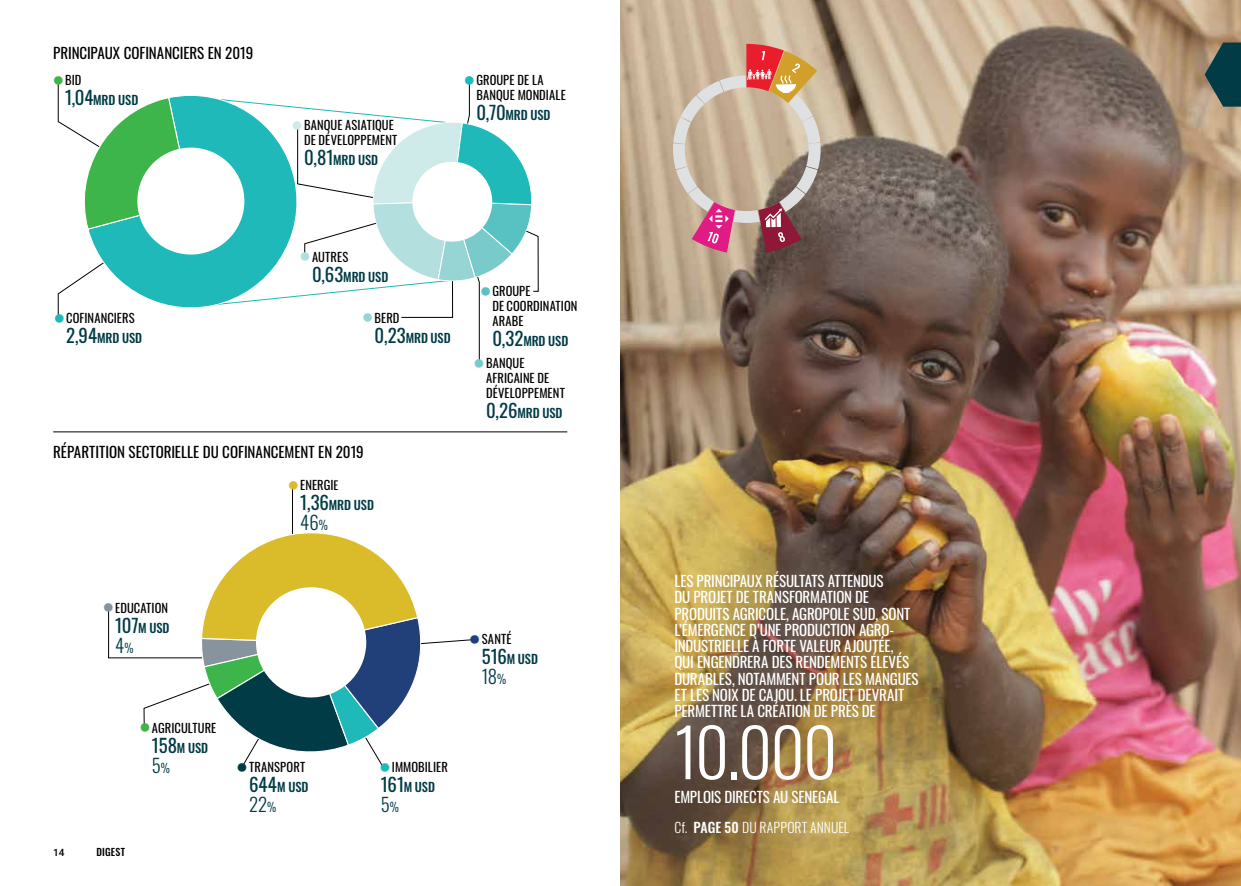
<style>
.page{position:relative;width:1241px;height:886px;background:#fff}
.page>*{position:absolute;margin:0;border:0;box-sizing:border-box;transform-origin:0 0}
.t1{font:300 66.25px "Oswald";color:#fff}
.t2{font:300 18.75px "Oswald";color:#003b46}
.t3{font:15px/16.2px "Oswald";letter-spacing:-.015em;color:#fff}
.t4{font:15px "Oswald";color:#000}
.t5{font:300 13.75px "Oswald";letter-spacing:.005em;color:#fff}
.t6{font:12.5px/20px "Oswald";letter-spacing:.005em;color:#000}
.t7{font:500 12.5px/20px "Oswald";letter-spacing:-.005em;color:#003b46}
.t8{font:500 10px "Oswald";letter-spacing:.015em;color:#000}
.t9{font:500 10px "Roboto";color:#000}
.s1{font-weight:400;color:#000}
.s2{font-weight:400;font-size:18.75px}
.s3{font-size:18.75px;color:#003b46}
.s4{font-weight:500;color:#003b46}
.s5{font-size:12.5px}
.s6{font-size:11.88px}
.s7{font-weight:500}
</style>
<div class="page">
<img style="left:620px;top:0;width:620px;height:886px">
<svg style="left:673px;top:44px;width:147px;height:209px;background:#c39f90"></svg>
<hr style="left:292px;top:484px;width:1px;height:128px;background:#000">
<hr style="left:53px;top:432px;width:514px;height:1px;background:#000">
<svg style="left:1204px;top:43px;width:36px;height:64px;background:#325555"></svg>
<svg style="left:57px;top:76px;width:481px;height:287px"></svg>
<svg style="left:108px;top:532px;width:367px;height:239px"></svg>
<p class="t4" style="left:53px;top:39px;width:201px">PRINCIPAUX COFINANCIERS EN 2019</p>
<p class="t7" style="left:65px;top:71px;width:74px"><span class="s1">BID<br></span><span class="s2">1,04</span>MRD USD</p>
<p class="t6" style="left:304px;top:116px;width:95px;line-height:15px">BANQUE ASIATIQUE<br>DE DÉVELOPPEMENT</p>
<p class="t7" style="left:304px;top:151px;width:76px"><span class="s2">0,81</span>MRD USD</p>
<p class="t6" style="left:476px;top:71px;width:91px;line-height:15px">GROUPE DE LA<br>BANQUE MONDIALE</p>
<p class="t7" style="left:476px;top:106px;width:76px"><span class="s2">0,70</span>MRD USD</p>
<p class="t6" style="left:66px;top:307px;width:78px">COFINANCIERS<br><span class="s3">2,94</span><span class="s4">MRD USD</span></p>
<p class="t6" style="left:312px;top:245px;width:78px">AUTRES<br><span class="s3">0,63</span><span class="s4">MRD USD</span></p>
<p class="t7" style="left:374px;top:308px;width:78px"><span class="s1">BERD<br></span><span class="s2">0,23</span>MRD USD</p>
<p class="t4" style="left:53px;top:438px;width:312px">RÉPARTITION SECTORIELLE DU COFINANCEMENT EN 2019</p>
<p class="t6" style="left:115px;top:596px;width:56px">EDUCATION<br><span class="s3">107</span><span class="s4">M USD</span></p>
<p class="t2" style="left:115px;top:628px;width:20px">4<span class="s5">%</span></p>
<p class="t6" style="left:152px;top:716px;width:66px">AGRICULTURE<br><span class="s3">158</span><span class="s4">M USD</span></p>
<p class="t2" style="left:152px;top:748px;width:20px">5<span class="s5">%</span></p>
<p class="t9" style="left:53px;top:846px;width:13px">14</p>
<p class="t8" style="left:97px;top:847px;width:30px">DIGEST</p>
<p class="t6" style="left:300px;top:474px;width:75px">ENERGI<span class="s6">E<br></span><span class="s3">1,36</span><span class="s4">MRD USD</span></p>
<p class="t2" style="left:300px;top:506px;width:29px">46<span class="s5">%</span></p>
<p class="t6" style="left:249px;top:756px;width:61px">TRANSPORT<br><span class="s3">644</span><span class="s4">M USD</span></p>
<p class="t2" style="left:249px;top:788px;width:29px">22<span class="s5">%</span></p>
<p class="t6" style="left:381px;top:756px;width:68px;text-indent:11px">IMMOBILIER<br><span class="s3">161</span><span class="s4">M USD</span></p>
<p class="t2" style="left:381px;top:788px;width:20px">5<span class="s5">%</span></p>
<p class="t6" style="left:492px;top:282px;width:86px;line-height:15px">GROUPE<br>DE COORDINATION<br>ARABE</p>
<p class="t7" style="left:492px;top:331px;width:77px"><span class="s2">0,32</span>MRD USD</p>
<p class="t6" style="left:486px;top:354px;width:80px;line-height:15px">BANQUE<br>AFRICAINE DE<br>DÉVELOPPEMENT</p>
<p class="t7" style="left:486px;top:404px;width:78px"><span class="s2">0,26</span>MRD USD</p>
<p class="t6" style="left:481px;top:628px;width:58px">SANTÉ<br><span class="s3">516</span><span class="s4">M USD</span></p>
<p class="t2" style="left:481px;top:660px;width:26px">18<span class="s5">%</span></p>
<p class="t3" style="left:674px;top:571px;width:246px">LES PRINCIPAUX RÉSULTATS ATTENDUS<br>DU PROJET DE TRANSFORMATION DE PRODUITS AGRICOLE, AGROPOLE SUD, SONT L’ÉMERGENCE D’UNE PRODUCTION AGRO-INDUSTRIELLE À FORTE VALEUR AJOUTÉE,<br>QUI ENGENDRERA DES RENDEMENTS ÉLEVÉS DURABLES, NOTAMMENT POUR LES MANGUES ET LES NOIX DE CAJOU. LE PROJET DEVRAIT PERMETTRE LA CRÉATION DE PRÈS DE</p>
<h1 class="t1" style="left:674px;top:693px;width:164px">10.000</h1>
<p class="t3" style="left:674px;top:787px;width:166px">EMPLOIS DIRECTS AU SENEGAL</p>
<p class="t5" style="left:674px;top:815px;width:176px">Cf. <span class="s7">PAGE 50</span> DU RAPPORT ANNUEL</p>
</div>
